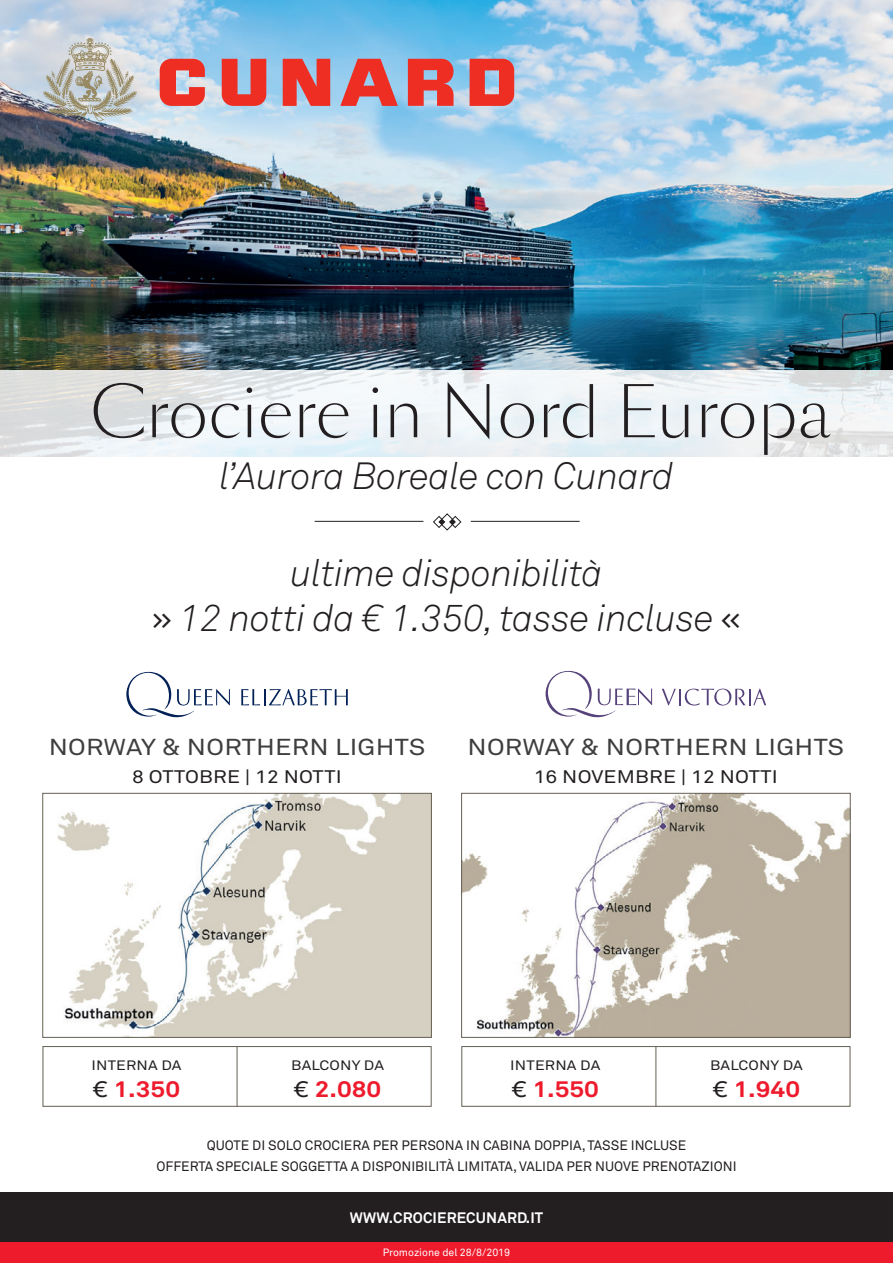
<style>
.page{position:relative;width:893px;height:1263px;background:#fff}
.page>*{position:absolute;margin:0;border:0;box-sizing:border-box;transform-origin:0 0}
.t1{font:300 67.5px "Sang Bleu Sans";color:#231f20}
.t2{font:italic 300 37.5px/45px "Akkurat Std";letter-spacing:-.01em;color:#231f20;text-align:center}
.t3{font:22.8px "Akkurat Std";letter-spacing:.01em;color:#3e3e3f;scale:1.15 1}
.t4{font:700 22.5px "Akkurat Std";color:#ee1b2d;scale:1.15 1}
.t5{font:18px "Akkurat Std";letter-spacing:.01em;color:#231f20;scale:1.15 1}
.t6{font:700 15px "Akkurat Std";letter-spacing:.01em;color:#fff}
.t7{font:13.5px/21px "Akkurat Std";color:#231f20;text-align:center}
.t8{font:13.5px "Akkurat Std";color:#231f20;scale:1.15 1}
.t9{font:10.5px "Akkurat Std";color:#fff}
.s1{font-weight:700;font-style:normal;font-size:22.5px}
.s2{font-weight:400;color:#231f20}
</style>
<div class="page">
<svg style="left:546px;top:671px;width:106px;height:47px"></svg>
<svg style="left:662px;top:688px;width:104px;height:17px"></svg>
<div style="left:0;top:1193px;width:893px;height:70px;background:#231f20"></div>
<div style="left:0;top:1243px;width:893px;height:20px;background:#ee1b2d"></div>
<img style="left:0;top:0;width:893px;height:370px">
<svg style="left:0;top:370px;width:893px;height:86px;fill:#ecf3f6"></svg>
<svg style="left:43px;top:38px;width:95px;height:84px;background:#bcbdb7"></svg>
<svg style="left:160px;top:59px;width:45px;height:47px;background:#e45e5a"></svg>
<svg style="left:222px;top:59px;width:44px;height:47px;background:#d85554"></svg>
<svg style="left:283px;top:59px;width:47px;height:47px;background:#df4a46"></svg>
<svg style="left:340px;top:59px;width:58px;height:47px;background:#c97077"></svg>
<svg style="left:408px;top:59px;width:46px;height:47px;background:#dd4f4c"></svg>
<svg style="left:470px;top:59px;width:44px;height:47px;background:#df4c48"></svg>
<img style="left:57px;top:795px;width:373px;height:240px">
<div style="left:43px;top:793px;width:389px;height:244px;border:1px solid #656054"></div>
<svg style="left:126px;top:672px;width:104px;height:46px"></svg>
<svg style="left:241px;top:689px;width:107px;height:16px"></svg>
<hr style="left:315px;top:521px;width:108px;height:1px;background:#231f20">
<hr style="left:471px;top:521px;width:109px;height:1px;background:#231f20">
<svg style="left:433px;top:513px;width:28px;height:17px"></svg>
<img style="left:463px;top:795px;width:385px;height:240px">
<div style="left:461px;top:793px;width:389px;height:244px;border:1px solid #656054"></div>
<div style="left:461px;top:1046px;width:389px;height:61px;border:1px solid #656054"></div>
<hr style="left:655px;top:1046px;width:1px;height:61px;background:#656054">
<div style="left:43px;top:1046px;width:389px;height:61px;border:1px solid #656054"></div>
<hr style="left:237px;top:1046px;width:1px;height:61px;background:#656054">
<h1 class="t1" style="left:91px;top:370px;width:742px">Crociere in Nord Europa</h1>
<h2 class="t2" style="left:219px;top:453px;width:456px">l’Aurora Boreale con Cunard</h2>
<h2 class="t2" style="left:153px;top:550px;width:589px">ultime disponibilità<br><span class="s1">&gt;&gt;</span> 12 notti da € 1.350, tasse incluse <span class="s1">&lt;&lt;</span></h2>
<h3 class="t3" style="left:49px;top:734px;width:329px">NORWAY &amp; NORTHERN LIGHTS</h3>
<h3 class="t5" style="left:132px;top:766px;width:184px">8 OTTOBRE | 12 NOTTI</h3>
<h3 class="t3" style="left:468px;top:734px;width:329px">NORWAY &amp; NORTHERN LIGHTS</h3>
<h3 class="t5" style="left:534px;top:766px;width:214px">16 NOVEMBRE | 12 NOTTI</h3>
<p class="t8" style="left:91px;top:1057px;width:80px">INTERNA DA</p>
<h3 class="t4" style="left:93px;top:1075px;width:77px"><span class="s2">€</span> 1.350</h3>
<p class="t8" style="left:291px;top:1057px;width:82px">BALCONY DA</p>
<h3 class="t4" style="left:294px;top:1075px;width:77px"><span class="s2">€</span> 2.080</h3>
<p class="t8" style="left:510px;top:1057px;width:80px">INTERNA DA</p>
<h3 class="t4" style="left:512px;top:1075px;width:77px"><span class="s2">€</span> 1.550</h3>
<p class="t8" style="left:710px;top:1057px;width:82px">BALCONY DA</p>
<h3 class="t4" style="left:713px;top:1075px;width:77px"><span class="s2">€</span> 1.940</h3>
<p class="t7" style="left:156px;top:1135px;width:582px">QUOTE DI SOLO CROCIERA PER PERSONA IN CABINA DOPPIA, TASSE INCLUSE<br>OFFERTA SPECIALE SOGGETTA A DISPONIBILITÀ LIMITATA, VALIDA PER NUOVE PRENOTAZIONI</p>
<p class="t6" style="left:350px;top:1209px;width:195px">WWW.CROCIERECUNARD.IT</p>
<p class="t9" style="left:383px;top:1246px;width:129px">Promozione del 28/8/2019</p>
</div>
